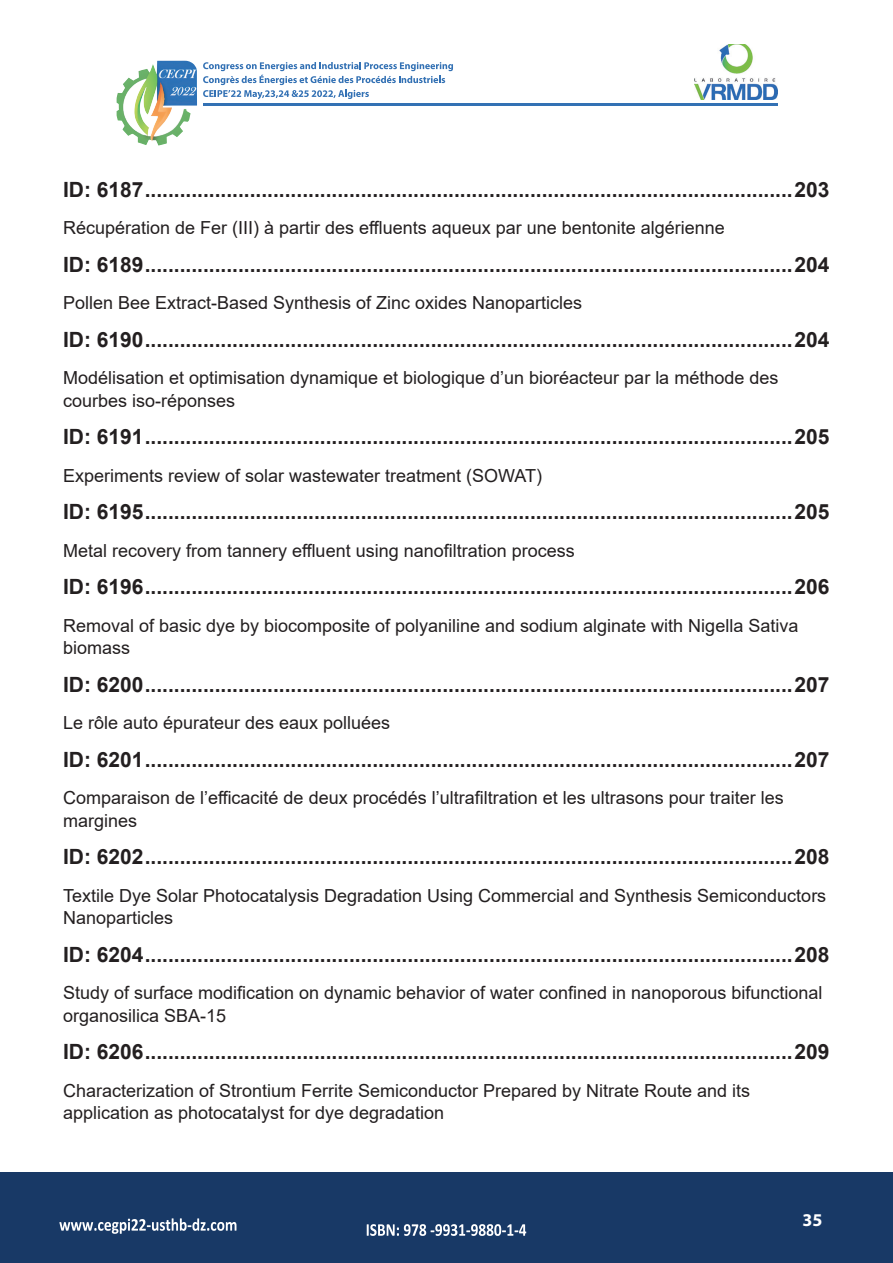
<style>
.page{position:relative;width:893px;height:1263px;background:#fff}
.page>*{position:absolute;margin:0;border:0;box-sizing:border-box;transform-origin:0 0}
.t1{font:700 21px "Arial";color:#231f20}
.t2{font:18px/22.5px "Arial";color:#231f20}
.t3{font:700 18px "Myriad Pro";color:#fff}
</style>
<div class="page">
<div style="left:0;top:1172px;width:893px;height:91px;background:#183966"></div>
<svg style="left:367px;top:1224px;width:159px;height:12px"></svg>
<svg style="left:59px;top:1218px;width:177px;height:16px"></svg>
<svg style="left:203px;top:62px;width:250px;height:37px"></svg>
<img style="left:117px;top:61px;width:65px;height:84px">
<hr style="left:203px;top:103px;width:574px;height:2px;background:#3371b4">
<img style="left:695px;top:44px;width:82px;height:55px">
<p class="t1" style="left:63px;top:175px;width:768px">ID: 6187...............................................................................................................203</p>
<p class="t2" style="left:63px;top:217px;width:663px">Récupération de Fer (III) à partir des effluents aqueux par une bentonite algérienne</p>
<p class="t1" style="left:63px;top:250px;width:768px">ID: 6189...............................................................................................................204</p>
<p class="t2" style="left:63px;top:292px;width:521px">Pollen Bee Extract-Based Synthesis of Zinc oxides Nanoparticles</p>
<p class="t1" style="left:63px;top:325px;width:768px">ID: 6190...............................................................................................................204</p>
<p class="t2" style="left:63px;top:367px;width:717px">Modélisation et optimisation dynamique et biologique d’un bioréacteur par la méthode des courbes iso-réponses</p>
<p class="t1" style="left:63px;top:422px;width:768px">ID: 6191...............................................................................................................205</p>
<p class="t2" style="left:63px;top:464px;width:481px">Experiments review of solar wastewater treatment (SOWAT)</p>
<p class="t1" style="left:63px;top:497px;width:768px">ID: 6195...............................................................................................................205</p>
<p class="t2" style="left:63px;top:539px;width:513px">Metal recovery from tannery effluent using nanofiltration process</p>
<p class="t1" style="left:63px;top:572px;width:768px">ID: 6196...............................................................................................................206</p>
<p class="t2" style="left:63px;top:614px;width:737px">Removal of basic dye by biocomposite of polyaniline and sodium alginate with Nigella Sativa biomass</p>
<p class="t1" style="left:63px;top:670px;width:768px">ID: 6200...............................................................................................................207</p>
<p class="t2" style="left:63px;top:712px;width:329px">Le rôle auto épurateur des eaux polluées</p>
<p class="t1" style="left:63px;top:745px;width:768px">ID: 6201...............................................................................................................207</p>
<p class="t2" style="left:63px;top:787px;width:722px">Comparaison de l’efficacité de deux procédés l’ultrafiltration et les ultrasons pour traiter les margines</p>
<p class="t1" style="left:63px;top:842px;width:768px">ID: 6202...............................................................................................................208</p>
<p class="t2" style="left:63px;top:884px;width:765px">Textile Dye Solar Photocatalysis Degradation Using Commercial and Synthesis Semiconductors<br>Nanoparticles</p>
<p class="t1" style="left:63px;top:940px;width:768px">ID: 6204...............................................................................................................208</p>
<p class="t2" style="left:63px;top:982px;width:761px">Study of surface modification on dynamic behavior of water confined in nanoporous bifunctional organosilica SBA-15</p>
<p class="t1" style="left:63px;top:1037px;width:768px">ID: 6206...............................................................................................................209</p>
<p class="t2" style="left:63px;top:1079px;width:689px">Characterization of Strontium Ferrite Semiconductor Prepared by Nitrate Route and its application as photocatalyst for dye degradation</p>
<p class="t3" style="left:802px;top:1208px;width:21px">35</p>
</div>
